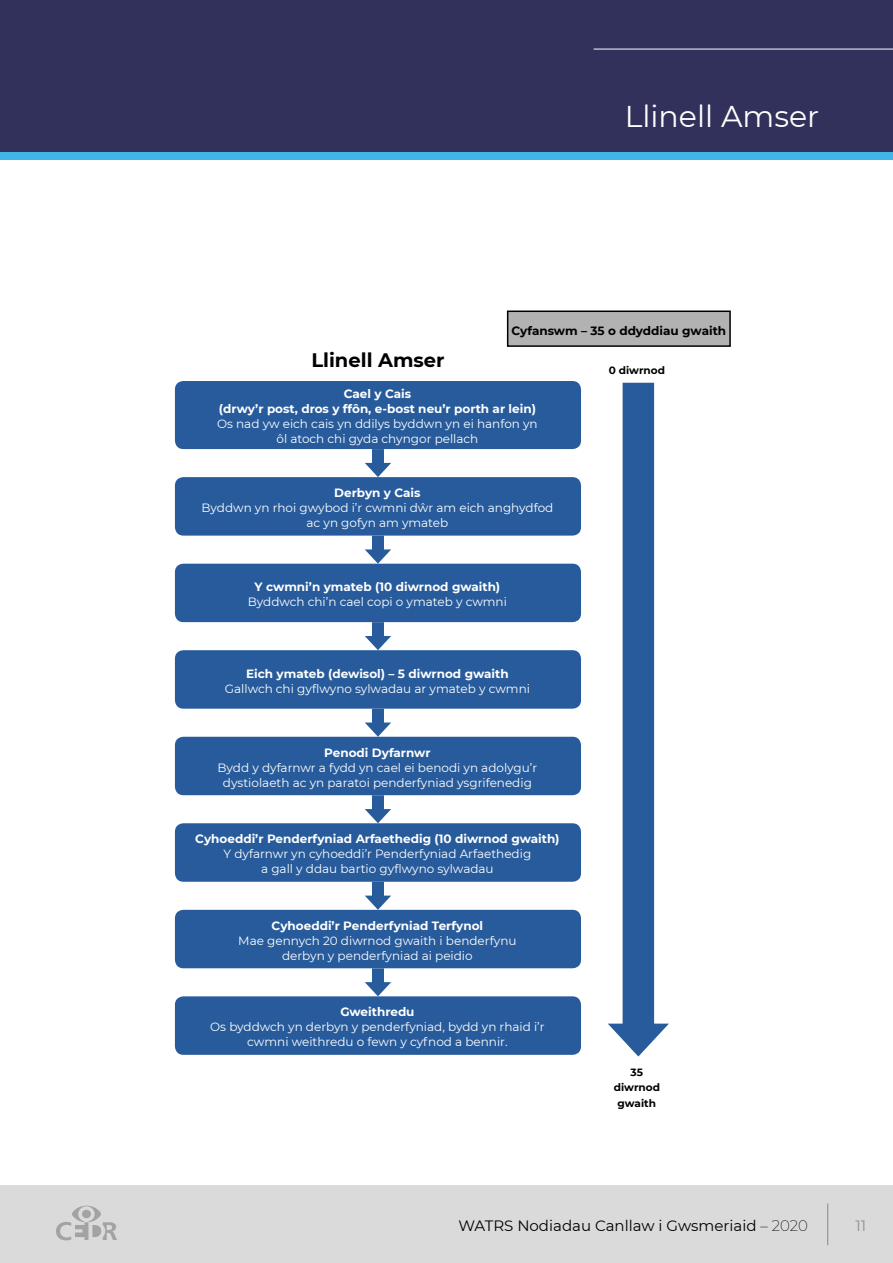
<style>
.page{position:relative;width:893px;height:1263px;background:#fff}
.page>*{position:absolute;margin:0;border:0;box-sizing:border-box;transform-origin:0 0}
.t1{font:30px "Montserrat";color:#fff}
.t2{font:700 19.5px "Montserrat";color:#000}
.t3{font:15px "Montserrat";color:#000}
.t4{font:15px "Montserrat";color:#909090}
.t5{font:12px/15px "Montserrat";color:#fff;text-align:center}
.t6{font:700 12px/15px "Montserrat";color:#fff;text-align:center}
.t7{font:700 12px "Montserrat";color:#000}
.t8{font:700 10.5px/15px "Montserrat";color:#000;text-align:center}
.s1{font-weight:200}
</style>
<div class="page">
<div style="left:0;top:120px;width:893px;height:39px;background:#41b4e8"></div>
<div style="left:0;top:0;width:893px;height:152px;background:#31315c"></div>
<hr style="left:594px;top:49px;width:299px;height:1px;background:#fff">
<div style="left:0;top:1185px;width:893px;height:78px;background:#dadada"></div>
<hr style="left:827px;top:1203px;width:1px;height:42px;background:#878787">
<svg style="left:56px;top:1205px;width:61px;height:35px"></svg>
<div style="left:508px;top:311px;width:222px;height:35px;background:#b3b2b2"></div>
<div style="left:507px;top:310px;width:224px;height:37px;border:2px solid #000"></div>
<div style="left:175px;top:381px;width:406px;height:68px;background:#275b9b;border-radius:9px"></div>
<div style="left:175px;top:477px;width:406px;height:59px;background:#275b9b;border-radius:9px"></div>
<div style="left:175px;top:564px;width:406px;height:58px;background:#275b9b;border-radius:9px"></div>
<div style="left:175px;top:650px;width:406px;height:59px;background:#275b9b;border-radius:9px"></div>
<div style="left:175px;top:737px;width:406px;height:58px;background:#275b9b;border-radius:9px"></div>
<div style="left:175px;top:823px;width:406px;height:59px;background:#275b9b;border-radius:9px"></div>
<div style="left:175px;top:910px;width:406px;height:58px;background:#275b9b;border-radius:9px"></div>
<div style="left:175px;top:996px;width:406px;height:59px;background:#275b9b;border-radius:9px"></div>
<div style="left:372px;top:449px;width:12px;height:19px;background:#275b9b"></div>
<svg style="left:365px;top:463px;width:26px;height:14px"></svg>
<div style="left:372px;top:536px;width:12px;height:19px;background:#275b9b"></div>
<svg style="left:365px;top:549px;width:26px;height:15px"></svg>
<div style="left:372px;top:622px;width:12px;height:19px;background:#275b9b"></div>
<svg style="left:365px;top:636px;width:26px;height:14px"></svg>
<div style="left:372px;top:709px;width:12px;height:19px;background:#275b9b"></div>
<svg style="left:365px;top:722px;width:26px;height:15px"></svg>
<div style="left:372px;top:795px;width:12px;height:19px;background:#275b9b"></div>
<svg style="left:365px;top:809px;width:26px;height:14px"></svg>
<div style="left:372px;top:882px;width:12px;height:19px;background:#275b9b"></div>
<svg style="left:365px;top:895px;width:26px;height:15px"></svg>
<div style="left:372px;top:968px;width:12px;height:19px;background:#275b9b"></div>
<svg style="left:365px;top:982px;width:26px;height:14px"></svg>
<div style="left:623px;top:383px;width:31px;height:653px;background:#275b9b"></div>
<svg style="left:608px;top:1023px;width:61px;height:33px"></svg>
<h1 class="t1" style="left:625px;top:96px;width:196px">Llinell Amser</h1>
<p class="t7" style="left:511px;top:322px;width:216px">Cyfanswm – 35 o ddyddiau gwaith</p>
<h2 class="t2" style="left:311px;top:345px;width:135px">Llinell Amser</h2>
<p class="t6" style="left:219px;top:386px;width:319px">Cael y Cais<br>(drwy’r post, dros y ffôn, e-bost neu’r porth ar lein)</p>
<p class="t5" style="left:217px;top:416px;width:322px">Os nad yw eich cais yn ddilys byddwn yn ei hanfon yn ôl atoch chi gyda chyngor pellach</p>
<p class="t6" style="left:334px;top:485px;width:88px">Derbyn y Cais</p>
<p class="t5" style="left:201px;top:500px;width:353px">Byddwn yn rhoi gwybod i’r cwmni dŵr am eich anghydfod ac yn gofyn am ymateb</p>
<p class="t6" style="left:255px;top:579px;width:247px">Y cwmni’n ymateb (10 diwrnod gwaith)</p>
<p class="t5" style="left:248px;top:594px;width:261px">Byddwch chi’n cael copi o ymateb y cwmni</p>
<p class="t6" style="left:246px;top:665px;width:264px">Eich ymateb (dewisol) – 5 diwrnod gwaith</p>
<p class="t5" style="left:225px;top:680px;width:307px">Gallwch chi gyflwyno sylwadau ar ymateb y cwmni</p>
<p class="t6" style="left:324px;top:744px;width:108px">Penodi Dyfarnwr</p>
<p class="t5" style="left:218px;top:760px;width:321px">Bydd y dyfarnwr a fydd yn cael ei benodi yn adolygu’r dystiolaeth ac yn paratoi penderfyniad ysgrifenedig</p>
<p class="t6" style="left:195px;top:831px;width:366px">Cyhoeddi’r Penderfyniad Arfaethedig (10 diwrnod gwaith)</p>
<p class="t5" style="left:224px;top:846px;width:309px">Y dyfarnwr yn cyhoeddi’r Penderfyniad Arfaethedig a gall y ddau bartio gyflwyno sylwadau</p>
<p class="t6" style="left:272px;top:917px;width:213px">Cyhoeddi’r Penderfyniad Terfynol</p>
<p class="t5" style="left:238px;top:933px;width:280px">Mae gennych 20 diwrnod gwaith i benderfynu derbyn y penderfyniad ai peidio</p>
<p class="t6" style="left:340px;top:1004px;width:76px">Gweithredu</p>
<p class="t5" style="left:210px;top:1019px;width:336px">Os byddwch yn derbyn y penderfyniad, bydd yn rhaid i’r cwmni weithredu o fewn y cyfnod a bennir.</p>
<p class="t8" style="left:609px;top:362px;width:58px">0 diwrnod</p>
<p class="t8" style="left:614px;top:1065px;width:48px">35 diwrnod gwaith</p>
<p class="t3" style="left:458px;top:1215px;width:351px">WATRS Nodiadau Canllaw i Gwsmeriaid <span class="s1">– 2020</span></p>
<p class="t4" style="left:855px;top:1215px;width:12px">11</p>
</div>
